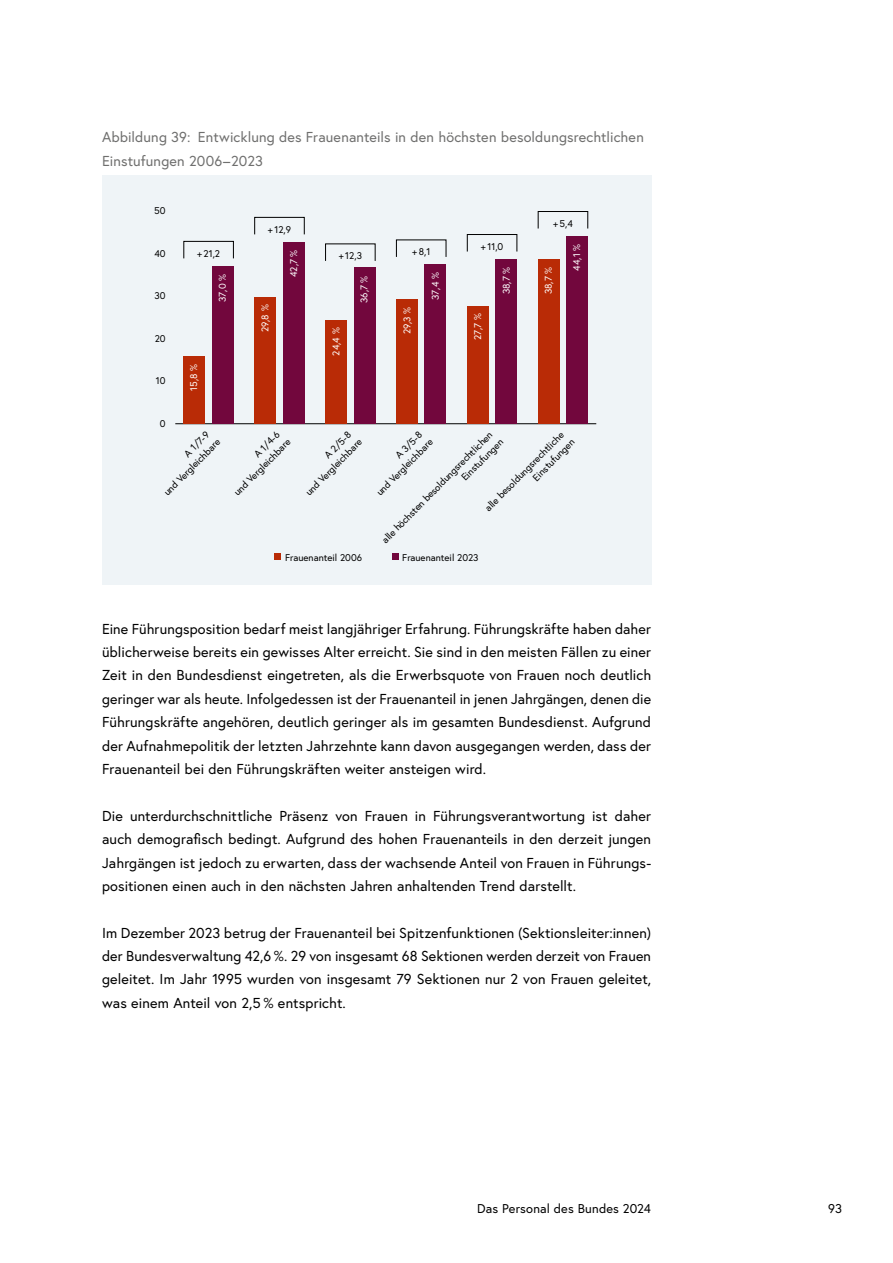
<style>
.page{position:relative;width:893px;height:1263px;background:#fff}
.page>*{position:absolute;margin:0;border:0;box-sizing:border-box;transform-origin:0 0}
.p_Abstand_danach{font:14.4px/23.4px "Europa Austria";letter-spacing:.01em;color:#000;text-align:justify}
.p_Abbildungstitel_Nummerierung{font:14.4px/23.4px "Europa Austria";letter-spacing:.01em;color:#6f6f6e}
.t1{font:12.75px "Europa Austria";letter-spacing:.015em;color:#000}
.t2{font:9.75px/12.8px "Europa Austria";color:#000;text-align:right}
.t3{font:9.75px "Europa Austria";color:#fff}
</style>
<div class="page">
<div style="left:102px;top:176px;width:549px;height:409px;background:#eff4f7"></div>
<svg style="left:275px;top:554px;width:6px;height:6px"></svg>
<svg style="left:392px;top:554px;width:6px;height:6px"></svg>
<hr style="left:175px;top:423px;width:421px;height:1px;background:#000">
<div style="left:212px;top:266px;width:21px;height:158px;background:#72073d"></div>
<div style="left:283px;top:242px;width:21px;height:182px;background:#72073d"></div>
<div style="left:354px;top:268px;width:21px;height:156px;background:#72073d"></div>
<div style="left:425px;top:265px;width:21px;height:159px;background:#72073d"></div>
<div style="left:496px;top:259px;width:21px;height:165px;background:#72073d"></div>
<div style="left:566px;top:236px;width:22px;height:188px;background:#72073d"></div>
<div style="left:184px;top:357px;width:21px;height:67px;background:#b92b06"></div>
<div style="left:255px;top:297px;width:21px;height:127px;background:#b92b06"></div>
<div style="left:326px;top:320px;width:21px;height:104px;background:#b92b06"></div>
<div style="left:396px;top:299px;width:22px;height:125px;background:#b92b06"></div>
<div style="left:467px;top:306px;width:22px;height:118px;background:#b92b06"></div>
<div style="left:538px;top:259px;width:21px;height:165px;background:#b92b06"></div>
<div style="left:183px;top:241px;width:51px;height:18px;border:1px solid #000"></div>
<div style="left:254px;top:217px;width:51px;height:18px;border:1px solid #000"></div>
<div style="left:467px;top:234px;width:50px;height:18px;border:1px solid #000"></div>
<div style="left:538px;top:211px;width:50px;height:18px;border:1px solid #000"></div>
<p class="p_Abbildungstitel_Nummerierung" style="left:102px;top:125px;width:543px">Abbildung 39: Entwicklung des Frauenanteils in den höchsten besoldungsrechtlichen<br>Einstufungen 2006–2023</p>
<p class="t2" style="left:154px;top:204px;width:13px">50</p>
<p class="t2" style="left:154px;top:247px;width:13px">40</p>
<p class="t2" style="left:155px;top:289px;width:13px">30</p>
<p class="t2" style="left:155px;top:332px;width:12px">20</p>
<p class="t2" style="left:156px;top:374px;width:11px">10</p>
<p class="t2" style="left:160px;top:417px;width:7px">0</p>
<p class="t2" style="left:197px;top:247px;width:25px">+ 21,2</p>
<p class="t3" style="left:216px;top:302px;width:29px;rotate:-90deg">37,0 %</p>
<p class="t3" style="left:188px;top:391px;width:28px;rotate:-90deg">15,8 %</p>
<p class="t2" style="left:268px;top:223px;width:25px">+ 12,9</p>
<p class="t3" style="left:259px;top:332px;width:29px;rotate:-90deg">29,8 %</p>
<p class="t3" style="left:287px;top:277px;width:29px;rotate:-90deg">42,7 %</p>
<p class="t2" style="left:339px;top:249px;width:25px">+ 12,3</p>
<p class="t2" style="left:412px;top:245px;width:20px">+ 8,1</p>
<p class="t3" style="left:330px;top:355px;width:30px;rotate:-90deg">24,4 %</p>
<p class="t3" style="left:358px;top:303px;width:29px;rotate:-90deg">36,7 %</p>
<p class="t3" style="left:401px;top:334px;width:29px;rotate:-90deg">29,3 %</p>
<p class="t3" style="left:429px;top:300px;width:29px;rotate:-90deg">37,4 %</p>
<p class="t2" style="left:553px;top:217px;width:21px">+ 5,4</p>
<p class="t2" style="left:481px;top:240px;width:24px">+ 11,0</p>
<p class="t3" style="left:471px;top:340px;width:28px;rotate:-90deg">27,7 %</p>
<p class="t3" style="left:500px;top:294px;width:29px;rotate:-90deg">38,7 %</p>
<p class="t3" style="left:542px;top:294px;width:29px;rotate:-90deg">38,7 %</p>
<p class="t3" style="left:571px;top:270px;width:28px;rotate:-90deg">44,1 %</p>
<p class="t2" style="left:151px;top:480px;width:77px;rotate:-45deg">A 1/7-9<br>und Vergleichbare</p>
<p class="t2" style="left:222px;top:480px;width:77px;rotate:-45deg">A 1/4-6<br>und Vergleichbare</p>
<p class="t2" style="left:293px;top:480px;width:77px;rotate:-45deg">A 2/5-8<br>und Vergleichbare</p>
<p class="t2" style="left:364px;top:480px;width:77px;rotate:-45deg">A 3/5-8<br>und Vergleichbare</p>
<p class="t2" style="left:482px;top:505px;width:112px;rotate:-45deg">alle besoldungsrechtliche<br>Einstufungen</p>
<p class="t2" style="left:379px;top:536px;width:157px;rotate:-45deg">alle höchsten besoldungsrechtlichen<br>Einstufungen</p>
<p class="t2" style="left:285px;top:551px;width:78px">Frauenanteil 2006</p>
<p class="t2" style="left:402px;top:551px;width:78px">Frauenanteil 2023</p>
<p class="p_Abstand_danach" style="left:102px;top:617px;width:551px">Eine Führungsposition bedarf meist langjähriger Erfahrung. Führungskräfte haben daher üblicherweise bereits ein gewisses Alter erreicht. Sie sind in den meisten Fällen zu einer Zeit in den Bundesdienst eingetreten, als die Erwerbsquote von Frauen noch deutlich geringer war als heute. Infolgedessen ist der Frauenanteil in jenen Jahrgängen, denen die Führungskräfte angehören, deutlich geringer als im gesamten Bundesdienst. Aufgrund der Aufnahmepolitik der letzten Jahrzehnte kann davon ausgegangen werden, dass der Frauenanteil bei den Führungskräften weiter ansteigen wird.</p>
<p class="p_Abstand_danach" style="left:102px;top:804px;width:551px">Die unterdurchschnittliche Präsenz von Frauen in Führungsverantwortung ist daher auch demografisch bedingt. Aufgrund des hohen Frauenanteils in den derzeit jungen Jahrgängen ist jedoch zu erwarten, dass der wachsende Anteil von Frauen in Führungs&shy;positionen einen auch in den nächsten Jahren anhaltenden Trend darstellt.</p>
<p class="p_Abstand_danach" style="left:102px;top:921px;width:551px">Im Dezember 2023 betrug der Frauenanteil bei Spitzenfunktionen (Sektionsleiter:innen) der Bundesverwaltung 42,6 %. 29 von insgesamt 68 Sektionen werden derzeit von Frauen geleitet. Im Jahr 1995 wurden von insgesamt 79 Sektionen nur 2 von Frauen geleitet, was einem Anteil von 2,5 % entspricht.</p>
<p class="t1" style="left:477px;top:1200px;width:173px">Das Personal des Bundes 2024</p>
<p class="t1" style="left:828px;top:1200px;width:15px">93</p>
</div>
